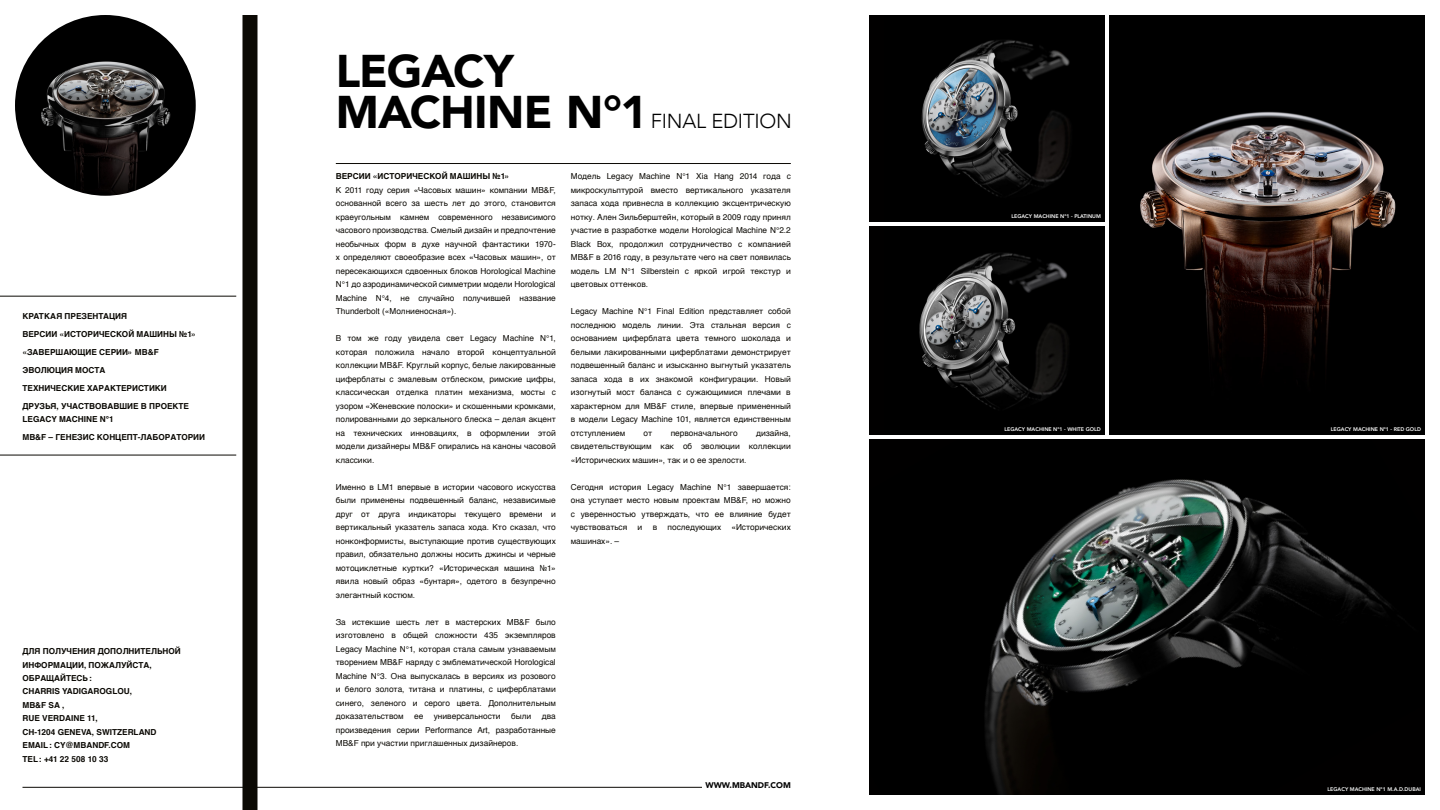
<style>
.page{position:relative;width:1440px;height:810px;background:#fff}
.page>*{position:absolute;margin:0;border:0;box-sizing:border-box;transform-origin:0 0}
.t1{font:900 45.75px/41.2px "Avenir";letter-spacing:-.02em;color:#000}
.t2{font:300 20.25px "Avenir";letter-spacing:-.01em;color:#000}
.t3{font:8.25px/13.5px "Helvetica";color:#0b0904;text-align:justify}
.t4{font:700 8.25px/13.5px "Helvetica";color:#0b0904}
.t5{font:900 8.25px "Avenir";color:#000}
.t6{font:800 5.25px "Avenir LT Std";color:#fff}
</style>
<div class="page">
<hr style="left:22px;top:787px;width:680px;height:1px;background:#0b0904">
<hr style="left:336px;top:163px;width:455px;height:1px;background:#0b0904">
<img style="left:15px;top:15px;width:181px;height:181px;border-radius:90px">
<div style="left:242px;top:15px;width:15px;height:795px;background:#0b0904"></div>
<hr style="left:0;top:296px;width:236px;height:1px;background:#0b0904">
<hr style="left:0;top:455px;width:236px;height:1px;background:#0b0904">
<img style="left:1109px;top:15px;width:316px;height:420px">
<div style="left:869px;top:227px;width:235px;height:208px;background:#010000"></div>
<img style="left:919px;top:253px;width:149px;height:156px">
<div style="left:869px;top:15px;width:235px;height:206px;background:#010000"></div>
<img style="left:921px;top:40px;width:149px;height:156px">
<img style="left:869px;top:440px;width:556px;height:355px">
<p class="t4" style="left:22px;top:307px;width:176px;line-height:18px">КРАТКАЯ ПРЕЗЕНТАЦИЯ<br>ВЕРСИИ «ИСТОРИЧЕСКОЙ МАШИНЫ №1» «ЗАВЕРШАЮЩИЕ СЕРИИ» MB&amp;F<br>ЭВОЛЮЦИЯ МОСТА<br>ТЕХНИЧЕСКИЕ ХАРАКТЕРИСТИКИ<br>ДРУЗЬЯ, УЧАСТВОВАВШИЕ В ПРОЕКТЕ</p>
<p class="t4" style="left:22px;top:410px;width:184px;line-height:18px">LEGACY MACHINE N°1<br>MB&amp;F – ГЕНЕЗИС КОНЦЕПТ-ЛАБОРАТОРИИ</p>
<p class="t4" style="left:22px;top:644px;width:160px">ДЛЯ ПОЛУЧЕНИЯ ДОПОЛНИТЕЛЬНОЙ<br>ИНФОРМАЦИИ, ПОЖАЛУЙСТА,<br>ОБРАЩАЙТЕСЬ:<br>CHARRIS YADIGAROGLOU,<br>MB&amp;F SA ,<br>RUE VERDAINE 11,<br>CH-1204 GENEVA, SWITZERLAND<br>EMAIL: CY@MBANDF.COM<br>TEL: +41 22 508 10 33</p>
<h1 class="t1" style="left:336px;top:49px;width:313px">LEGACY<br>MACHINE N°1</h1>
<h2 class="t2" style="left:651px;top:109px;width:143px">FINAL EDITION</h2>
<p class="t4" style="left:336px;top:170px;width:176px">ВЕРСИИ «ИСТОРИЧЕСКОЙ МАШИНЫ №1»</p>
<p class="t3" style="left:336px;top:183px;width:222px">К 2011 году серия «Часовых машин» компании MB&amp;F, основанной всего за шесть лет до этого, становится краеугольным камнем современного независимого часового производства. Смелый дизайн и предпочтение необычных форм в духе научной фантастики 1970- х определяют своеобразие всех «Часовых машин», от пересекающихся сдвоенных блоков Horological Machine N°1 до аэродинамической симметрии модели Horological Machine N°4, не случайно получившей название Thunderbolt («Молниеносная»).</p>
<p class="t3" style="left:336px;top:332px;width:222px">В том же году увидела свет Legacy Machine N°1, которая положила начало второй концептуальной коллекции MB&amp;F. Круглый корпус, белые лакированные циферблаты с эмалевым отблеском, римские цифры, классическая отделка платин механизма, мосты с узором «Женевские полоски» и скошенными кромками, полированными до зеркального блеска – делая акцент на технических инновациях, в оформлении этой модели дизайнеры MB&amp;F опирались на каноны часовой классики.</p>
<p class="t3" style="left:336px;top:480px;width:221px">Именно в LM1 впервые в истории часового искусства были применены подвешенный баланс, независимые друг от друга индикаторы текущего времени и вертикальный указатель запаса хода. Кто сказал, что нонконформисты, выступающие против существующих правил, обязательно должны носить джинсы и черные мотоциклетные куртки? «Историческая машина №1» явила новый образ «бунтаря», одетого в безупречно элегантный костюм.</p>
<p class="t3" style="left:336px;top:615px;width:221px">За истекшие шесть лет в мастерских MB&amp;F было изготовлено в общей сложности 435 экземпляров Legacy Machine N°1, которая стала самым узнаваемым творением MB&amp;F наряду с эмблематической Horological Machine N°3. Она выпускалась в версиях из розового и белого золота, титана и платины, с циферблатами синего, зеленого и серого цвета. Дополнительным доказательством</p>
<p class="t3" style="left:414px;top:710px;width:11px">ее</p>
<p class="t3" style="left:434px;top:710px;width:69px">универсальности</p>
<p class="t3" style="left:511px;top:710px;width:22px">были</p>
<p class="t3" style="left:336px;top:710px;width:222px;text-indent:206px">два произведения серии Performance Art, разработанные MB&amp;F при участии приглашенных дизайнеров.</p>
<p class="t3" style="left:571px;top:170px;width:222px">Модель Legacy Machine N°1 Xia Hang 2014 года с микроскульптурой вместо вертикального указателя запаса хода привнесла в коллекцию эксцентрическую нотку. Ален Зильберштейн, который в 2009 году принял участие в разработке модели Horological Machine N°2.2<br>Black Box, продолжил сотрудничество с компанией MB&amp;F в 2016 году, в результате чего на свет появилась модель LM N°1 Silberstein с яркой игрой текстур и цветовых оттенков.</p>
<p class="t3" style="left:571px;top:305px;width:222px">Legacy Machine N°1 Final Edition представляет собой последнюю модель линии. Эта стальная версия с основанием циферблата цвета темного шоколада и белыми лакированными циферблатами демонстрирует подвешенный баланс и изысканно выгнутый указатель запаса хода в их знакомой конфигурации. Новый изогнутый мост баланса с сужающимися плечами в характерном для MB&amp;F стиле, впервые примененный в модели Legacy Machine 101, является единственным отступлением</p>
<p class="t3" style="left:571px;top:426px;width:221px;text-indent:185px">дизайна, свидетельствующим как об эволюции коллекции «Исторических машин», так и о ее зрелости.</p>
<p class="t3" style="left:571px;top:480px;width:221px">Сегодня история Legacy Machine N°1 завершается: она уступает место новым проектам MB&amp;F, но можно с уверенностью утверждать, что ее влияние будет чувствоваться и в последующих «Исторических машинах». –</p>
<p class="t3" style="left:644px;top:426px;width:10px">от</p>
<p class="t3" style="left:671px;top:426px;width:69px">первоначального</p>
<p class="t5" style="left:705px;top:778px;width:87px">WWW.MBANDF.COM</p>
<p class="t6" style="left:1011px;top:213px;width:91px">LEGACY MACHINE N°1 - PLATINUM</p>
<p class="t6" style="left:1005px;top:426px;width:98px">LEGACY MACHINE N°1 - WHITE GOLD</p>
<p class="t6" style="left:1331px;top:426px;width:92px">LEGACY MACHINE N°1 - RED GOLD</p>
<p class="t6" style="left:1328px;top:786px;width:95px">LEGACY MACHINE N°1 M.A.D.DUBAI</p>
</div>
